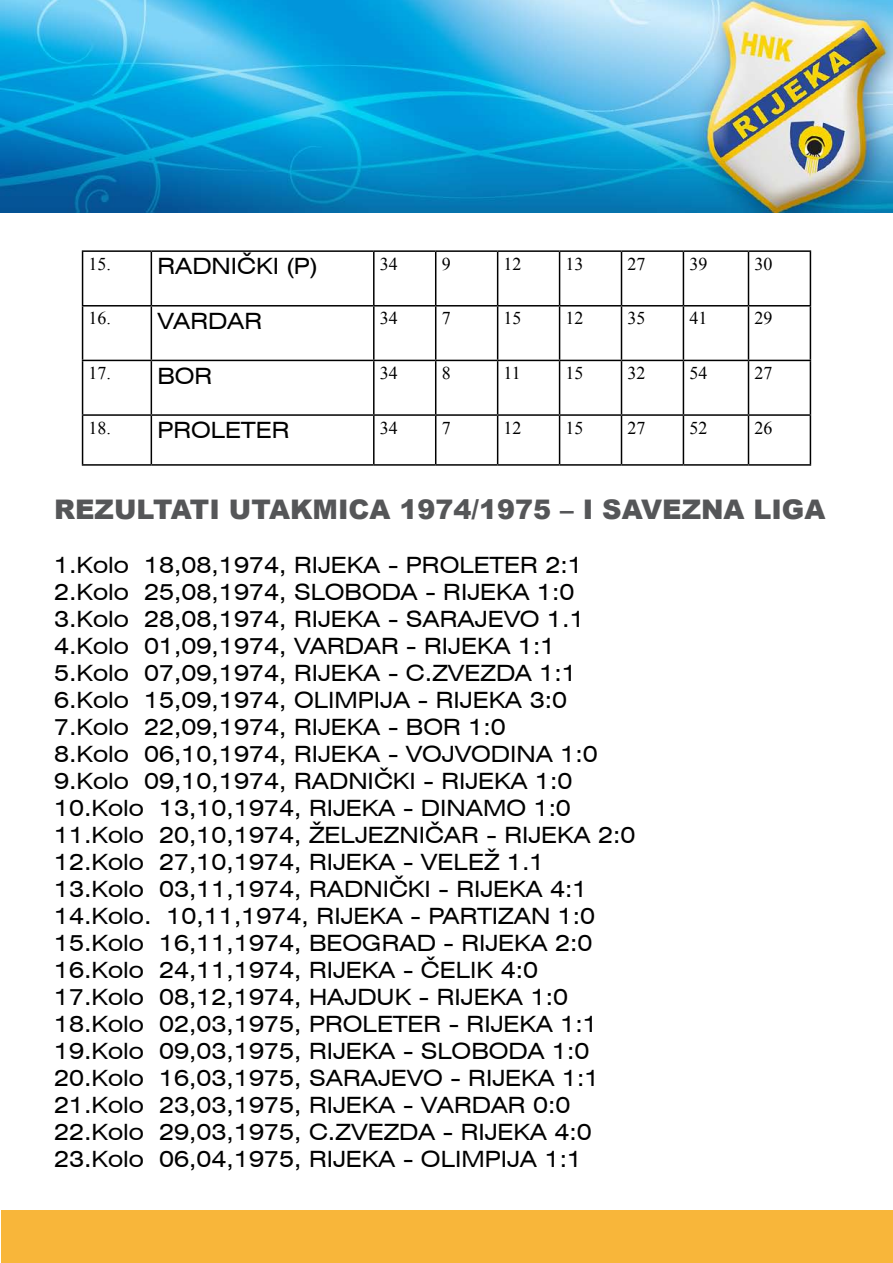
<style>
.page{position:relative;width:893px;height:1263px;background:#fff}
.page>*{position:absolute;margin:0;border:0;box-sizing:border-box;transform-origin:0 0}
.t1{font:900 27px "Arial";color:#555658}
.t2{font:expanded 22.5px/27px "Swiss 721 BT";color:#000}
.t3{font:18px "Times New Roman";color:#000}
.s1{font-family:"Swiss 721 BT";font-stretch:expanded;font-size:22.5px}
</style>
<div class="page">
<img style="left:0;top:0;width:893px;height:212px">
<div style="left:1px;top:1210px;width:891px;height:52px;background:#f8b63a"></div>
<hr style="left:82px;top:250px;width:69px;height:2px;background:#000">
<hr style="left:82px;top:252px;width:1px;height:53px;background:#000">
<hr style="left:151px;top:250px;width:223px;height:2px;background:#000">
<hr style="left:151px;top:252px;width:1px;height:53px;background:#000">
<hr style="left:374px;top:250px;width:62px;height:2px;background:#000">
<hr style="left:373px;top:252px;width:2px;height:53px;background:#000">
<hr style="left:436px;top:250px;width:62px;height:2px;background:#000">
<hr style="left:435px;top:252px;width:1px;height:53px;background:#000">
<hr style="left:498px;top:250px;width:62px;height:2px;background:#000">
<hr style="left:497px;top:252px;width:1px;height:53px;background:#000">
<hr style="left:560px;top:250px;width:61px;height:2px;background:#000">
<hr style="left:559px;top:252px;width:1px;height:53px;background:#000">
<hr style="left:621px;top:250px;width:62px;height:2px;background:#000">
<hr style="left:621px;top:252px;width:1px;height:53px;background:#000">
<hr style="left:683px;top:250px;width:65px;height:2px;background:#000">
<hr style="left:683px;top:252px;width:1px;height:53px;background:#000">
<hr style="left:748px;top:250px;width:63px;height:2px;background:#000">
<hr style="left:748px;top:252px;width:1px;height:53px;background:#000">
<hr style="left:810px;top:252px;width:1px;height:53px;background:#000">
<hr style="left:82px;top:305px;width:69px;height:1px;background:#000">
<hr style="left:82px;top:306px;width:1px;height:54px;background:#000">
<hr style="left:151px;top:305px;width:223px;height:1px;background:#000">
<hr style="left:151px;top:306px;width:1px;height:54px;background:#000">
<hr style="left:374px;top:305px;width:62px;height:1px;background:#000">
<hr style="left:373px;top:306px;width:2px;height:54px;background:#000">
<hr style="left:436px;top:305px;width:62px;height:1px;background:#000">
<hr style="left:435px;top:306px;width:1px;height:54px;background:#000">
<hr style="left:498px;top:305px;width:62px;height:1px;background:#000">
<hr style="left:497px;top:306px;width:1px;height:54px;background:#000">
<hr style="left:560px;top:305px;width:61px;height:1px;background:#000">
<hr style="left:559px;top:306px;width:1px;height:54px;background:#000">
<hr style="left:621px;top:305px;width:62px;height:1px;background:#000">
<hr style="left:621px;top:306px;width:1px;height:54px;background:#000">
<hr style="left:683px;top:305px;width:65px;height:1px;background:#000">
<hr style="left:683px;top:306px;width:1px;height:54px;background:#000">
<hr style="left:748px;top:305px;width:63px;height:1px;background:#000">
<hr style="left:748px;top:306px;width:1px;height:54px;background:#000">
<hr style="left:810px;top:306px;width:1px;height:54px;background:#000">
<hr style="left:82px;top:360px;width:69px;height:1px;background:#000">
<hr style="left:82px;top:361px;width:1px;height:53px;background:#000">
<hr style="left:151px;top:360px;width:223px;height:1px;background:#000">
<hr style="left:151px;top:361px;width:1px;height:53px;background:#000">
<hr style="left:374px;top:360px;width:62px;height:1px;background:#000">
<hr style="left:373px;top:361px;width:2px;height:53px;background:#000">
<hr style="left:436px;top:360px;width:62px;height:1px;background:#000">
<hr style="left:435px;top:361px;width:1px;height:53px;background:#000">
<hr style="left:498px;top:360px;width:62px;height:1px;background:#000">
<hr style="left:497px;top:361px;width:1px;height:53px;background:#000">
<hr style="left:560px;top:360px;width:61px;height:1px;background:#000">
<hr style="left:559px;top:361px;width:1px;height:53px;background:#000">
<hr style="left:621px;top:360px;width:62px;height:1px;background:#000">
<hr style="left:621px;top:361px;width:1px;height:53px;background:#000">
<hr style="left:683px;top:360px;width:65px;height:1px;background:#000">
<hr style="left:683px;top:361px;width:1px;height:53px;background:#000">
<hr style="left:748px;top:360px;width:63px;height:1px;background:#000">
<hr style="left:748px;top:361px;width:1px;height:53px;background:#000">
<hr style="left:810px;top:361px;width:1px;height:53px;background:#000">
<hr style="left:82px;top:414px;width:69px;height:2px;background:#000">
<hr style="left:82px;top:416px;width:1px;height:48px;background:#000">
<hr style="left:151px;top:414px;width:223px;height:2px;background:#000">
<hr style="left:151px;top:416px;width:1px;height:48px;background:#000">
<hr style="left:374px;top:414px;width:62px;height:2px;background:#000">
<hr style="left:373px;top:416px;width:2px;height:48px;background:#000">
<hr style="left:436px;top:414px;width:62px;height:2px;background:#000">
<hr style="left:435px;top:416px;width:1px;height:48px;background:#000">
<hr style="left:498px;top:414px;width:62px;height:2px;background:#000">
<hr style="left:497px;top:416px;width:1px;height:48px;background:#000">
<hr style="left:560px;top:414px;width:61px;height:2px;background:#000">
<hr style="left:559px;top:416px;width:1px;height:48px;background:#000">
<hr style="left:621px;top:414px;width:62px;height:2px;background:#000">
<hr style="left:621px;top:416px;width:1px;height:48px;background:#000">
<hr style="left:683px;top:414px;width:65px;height:2px;background:#000">
<hr style="left:683px;top:416px;width:1px;height:48px;background:#000">
<hr style="left:748px;top:414px;width:63px;height:2px;background:#000">
<hr style="left:748px;top:416px;width:1px;height:48px;background:#000">
<hr style="left:810px;top:416px;width:1px;height:48px;background:#000">
<hr style="left:82px;top:464px;width:69px;height:2px;background:#000">
<hr style="left:151px;top:464px;width:223px;height:2px;background:#000">
<hr style="left:374px;top:464px;width:62px;height:2px;background:#000">
<hr style="left:436px;top:464px;width:62px;height:2px;background:#000">
<hr style="left:498px;top:464px;width:62px;height:2px;background:#000">
<hr style="left:560px;top:464px;width:61px;height:2px;background:#000">
<hr style="left:621px;top:464px;width:62px;height:2px;background:#000">
<hr style="left:683px;top:464px;width:65px;height:2px;background:#000">
<hr style="left:748px;top:464px;width:63px;height:2px;background:#000">
<p class="t2" style="left:89px;top:253px;width:230px"><sup>15.</sup> RADNIČKI (P)</p>
<p class="t3" style="left:380px;top:251px;width:19px">34</p>
<p class="t3" style="left:442px;top:251px;width:10px">9</p>
<p class="t3" style="left:504px;top:251px;width:19px">12</p>
<p class="t3" style="left:566px;top:251px;width:19px">13</p>
<p class="t3" style="left:627px;top:251px;width:19px">27</p>
<p class="t3" style="left:689px;top:251px;width:19px">39</p>
<p class="t3" style="left:754px;top:251px;width:19px">30</p>
<p class="t2" style="left:89px;top:307px;width:175px"><sup>16.</sup> VARDAR</p>
<p class="t3" style="left:380px;top:306px;width:19px">34</p>
<p class="t3" style="left:442px;top:306px;width:10px">7</p>
<p class="t3" style="left:504px;top:306px;width:19px">15</p>
<p class="t3" style="left:566px;top:306px;width:19px">12</p>
<p class="t3" style="left:627px;top:306px;width:19px">35</p>
<p class="t3" style="left:689px;top:306px;width:19px">41</p>
<p class="t3" style="left:754px;top:306px;width:19px">29</p>
<p class="t3" style="left:89px;top:361px;width:125px">17. <span class="s1">BOR</span></p>
<p class="t3" style="left:380px;top:361px;width:19px">34</p>
<p class="t3" style="left:442px;top:361px;width:10px">8</p>
<p class="t3" style="left:504px;top:361px;width:19px">11</p>
<p class="t3" style="left:566px;top:361px;width:19px">15</p>
<p class="t3" style="left:627px;top:361px;width:19px">32</p>
<p class="t3" style="left:689px;top:361px;width:19px">54</p>
<p class="t3" style="left:754px;top:361px;width:19px">27</p>
<p class="t2" style="left:89px;top:417px;width:202px"><sup>18.</sup> PROLETER</p>
<p class="t3" style="left:380px;top:415px;width:19px">34</p>
<p class="t3" style="left:442px;top:415px;width:10px">7</p>
<p class="t3" style="left:504px;top:415px;width:19px">12</p>
<p class="t3" style="left:566px;top:415px;width:19px">15</p>
<p class="t3" style="left:627px;top:415px;width:19px">27</p>
<p class="t3" style="left:689px;top:415px;width:19px">52</p>
<p class="t3" style="left:754px;top:415px;width:19px">26</p>
<p class="t1" style="left:54px;top:490px;width:773px">REZULTATI UTAKMICA 1974/1975 – I SAVEZNA LIGA</p>
<p class="t2" style="left:54px;top:551px;width:583px">1.Kolo 18,08,1974, RIJEKA - PROLETER 2:1<br>2.Kolo 25,08,1974, SLOBODA - RIJEKA 1:0<br>3.Kolo 28,08,1974, RIJEKA - SARAJEVO 1.1<br>4.Kolo 01,09,1974, VARDAR - RIJEKA 1:1<br>5.Kolo 07,09,1974, RIJEKA - C.ZVEZDA 1:1<br>6.Kolo 15,09,1974, OLIMPIJA - RIJEKA 3:0<br>7.Kolo 22,09,1974, RIJEKA - BOR 1:0<br>8.Kolo 06,10,1974, RIJEKA - VOJVODINA 1:0<br>9.Kolo 09,10,1974, RADNIČKI - RIJEKA 1:0<br>10.Kolo 13,10,1974, RIJEKA - DINAMO 1:0<br>11.Kolo 20,10,1974, ŽELJEZNIČAR - RIJEKA 2:0<br>12.Kolo 27,10,1974, RIJEKA - VELEŽ 1.1<br>13.Kolo 03,11,1974, RADNIČKI - RIJEKA 4:1<br>14.Kolo. 10,11,1974, RIJEKA - PARTIZAN 1:0<br>15.Kolo 16,11,1974, BEOGRAD - RIJEKA 2:0<br>16.Kolo 24,11,1974, RIJEKA - ČELIK 4:0<br>17.Kolo 08,12,1974, HAJDUK - RIJEKA 1:0<br>18.Kolo 02,03,1975, PROLETER - RIJEKA 1:1<br>19.Kolo 09,03,1975, RIJEKA - SLOBODA 1:0<br>20.Kolo 16,03,1975, SARAJEVO - RIJEKA 1:1<br>21.Kolo 23,03,1975, RIJEKA - VARDAR 0:0<br>22.Kolo 29,03,1975, C.ZVEZDA - RIJEKA 4:0<br>23.Kolo 06,04,1975, RIJEKA - OLIMPIJA 1:1</p>
</div>
